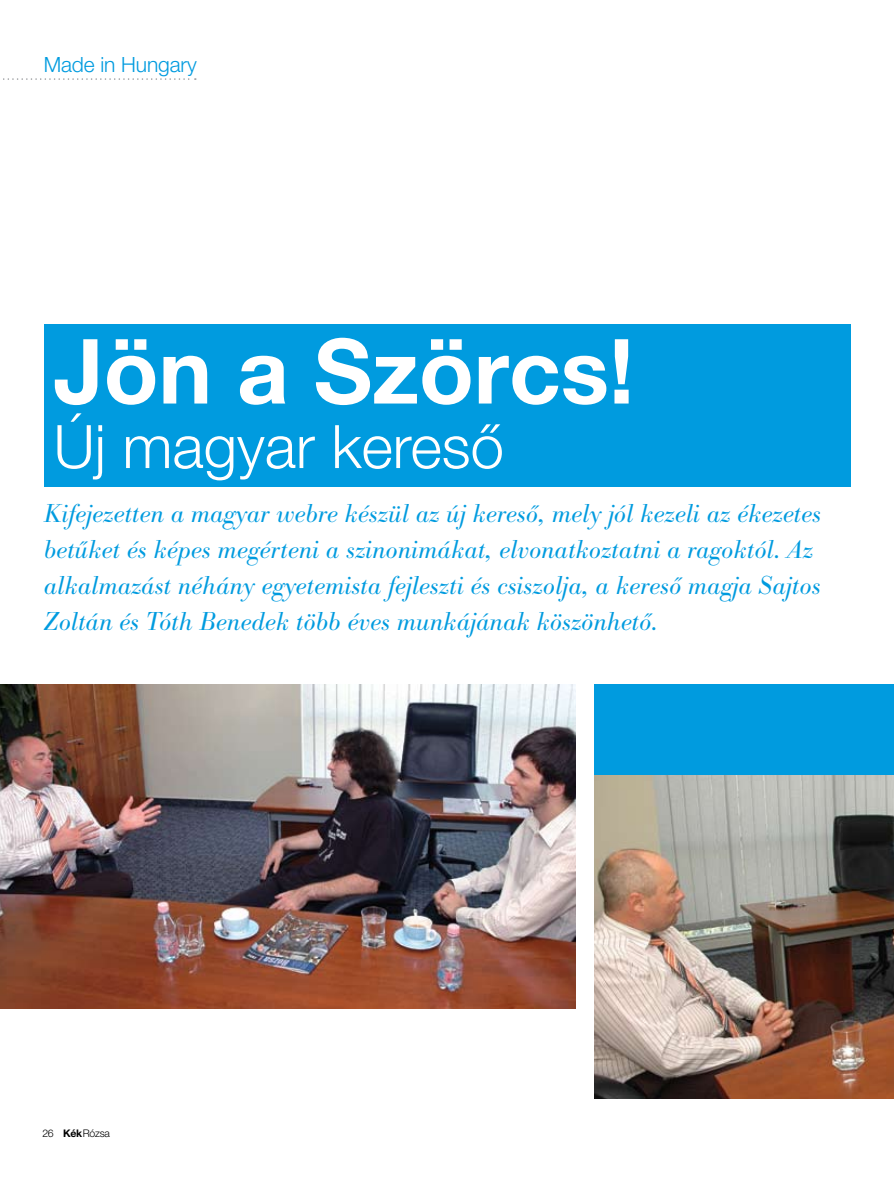
<style>
.page{position:relative;width:894px;height:1191px;background:#fff}
.page>*{position:absolute;margin:0;border:0;box-sizing:border-box;transform-origin:0 0}
.t1{font:700 90px "Helvetica M";color:#fff}
.t2{font:300 60px "Helvetica M";color:#fff}
.t3{font:27px/36px "Bodoni Ant TCE Ligh Ital";color:#009bdf}
.t4{font:300 21px "Helvetica M";letter-spacing:-.005em;color:#009bdf}
.t5{font:300 10.5px "Helvetica M";letter-spacing:-.03em;color:#000}
.s1{font-weight:700}
</style>
<div class="page">
<img style="left:0;top:684px;width:575px;height:324px">
<img style="left:594px;top:774px;width:300px;height:324px">
<div style="left:44px;top:324px;width:806px;height:162px;background:#009bdf"></div>
<div style="left:594px;top:684px;width:300px;height:90px;background:#009bdf"></div>
<svg style="left:3px;top:78px;width:193px;height:2px"></svg>
<p class="t4" style="left:44px;top:52px;width:154px">Made in Hungary</p>
<h1 class="t1" style="left:54px;top:316px;width:582px">Jön a Szörcs!</h1>
<h2 class="t2" style="left:54px;top:410px;width:452px">Új magyar kereső</h2>
<p class="t3" style="left:44px;top:496px;width:779px">Kifejezetten a magyar webre készül az új kereső, mely jól kezeli az ékezetes betűket és képes megérteni a szinonimákat, elvonatkoztatni a ragoktól. Az alkalmazást néhány egyetemista fejleszti és csiszolja, a kereső magja Sajtos Zoltán és Tóth Benedek több éves munkájának köszönhető.</p>
<p class="t5" style="left:43px;top:1126px;width:69px">26 <span class="s1">Kék</span> Rózsa</p>
</div>
